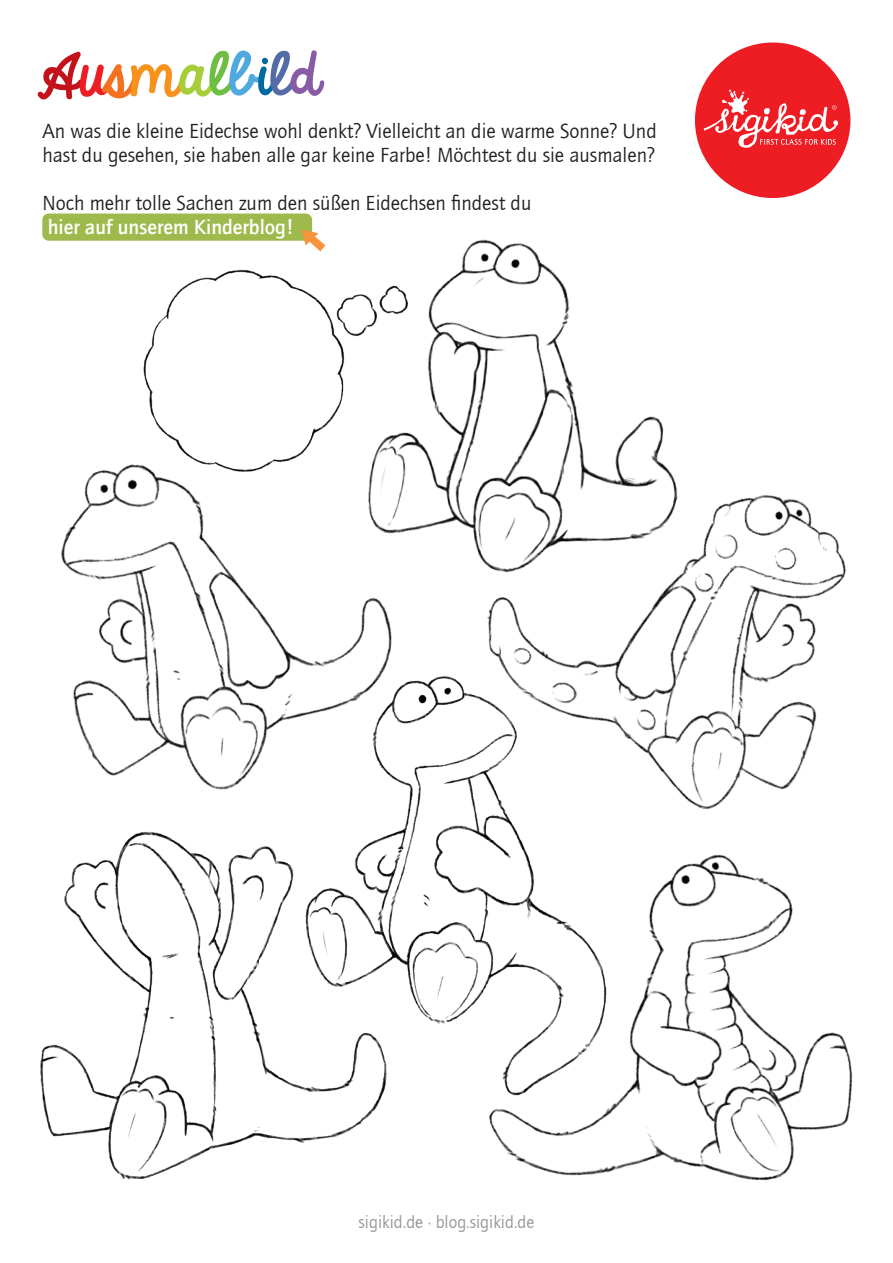
<style>
.page{position:relative;width:893px;height:1263px;background:#fff}
.page>*{position:absolute;margin:0;border:0;box-sizing:border-box;transform-origin:0 0}
.t1{font:52.5px "Sigikid Always A Good Time";color:#c4121a}
.t2{font:21px "Quay Itc T";color:#231f20}
.t3{font:700 21px "Quay Itc T";color:#fff}
.t4{font:18px "Quay Itc T";color:#939598}
.s1{color:#ee1d23}
.s2{color:#f37121}
.s3{color:#f7931d}
.s4{color:#a6ce39}
.s5{color:#6ebe44}
.s6{color:#4fa9de}
.s7{color:#0069a2}
.s8{color:#536ca7}
.s9{color:#885ba6}
</style>
<div class="page">
<div style="left:42px;top:214px;width:270px;height:27px;background:#9eba4d;border-radius:6px"></div>
<img style="left:434px;top:182px;width:310px;height:186px">
<img style="left:476px;top:368px;width:370px;height:426px">
<img style="left:490px;top:794px;width:363px;height:387px">
<img style="left:40px;top:884px;width:321px;height:296px">
<img style="left:61px;top:338px;width:415px;height:546px">
<img style="left:277px;top:645px;width:354px;height:479px">
<img style="left:125px;top:245px;width:309px;height:249px">
<svg style="left:301px;top:230px;width:24px;height:21px"></svg>
<div style="left:695px;top:43px;width:155px;height:155px;background:#ee1d23;border-radius:50%"></div>
<svg style="left:704px;top:90px;width:134px;height:58px"></svg>
<p class="t1" style="left:43px;top:31px;width:278px">A<span class="s1">u</span><span class="s2">s</span><span class="s3">m</span><span class="s4">a</span><span class="s5">l</span><span class="s6">b</span><span class="s7">i</span><span class="s8">l</span><span class="s9">d</span></p>
<p class="t2" style="left:43px;top:119px;width:616px">An was die kleine Eidechse wohl denkt? Vielleicht an die warme Sonne? Und</p>
<p class="t2" style="left:43px;top:143px;width:614px">hast du gesehen, sie haben alle gar keine Farbe! Möchtest du sie ausmalen?</p>
<p class="t2" style="left:43px;top:191px;width:490px">Noch mehr tolle Sachen zum den süßen Eidechsen findest du</p>
<p class="t3" style="left:48px;top:215px;width:248px">hier auf unserem Kinderblog!</p>
<p class="t4" style="left:359px;top:1211px;width:177px">sigikid.de · blog.sigikid.de</p>
</div>
